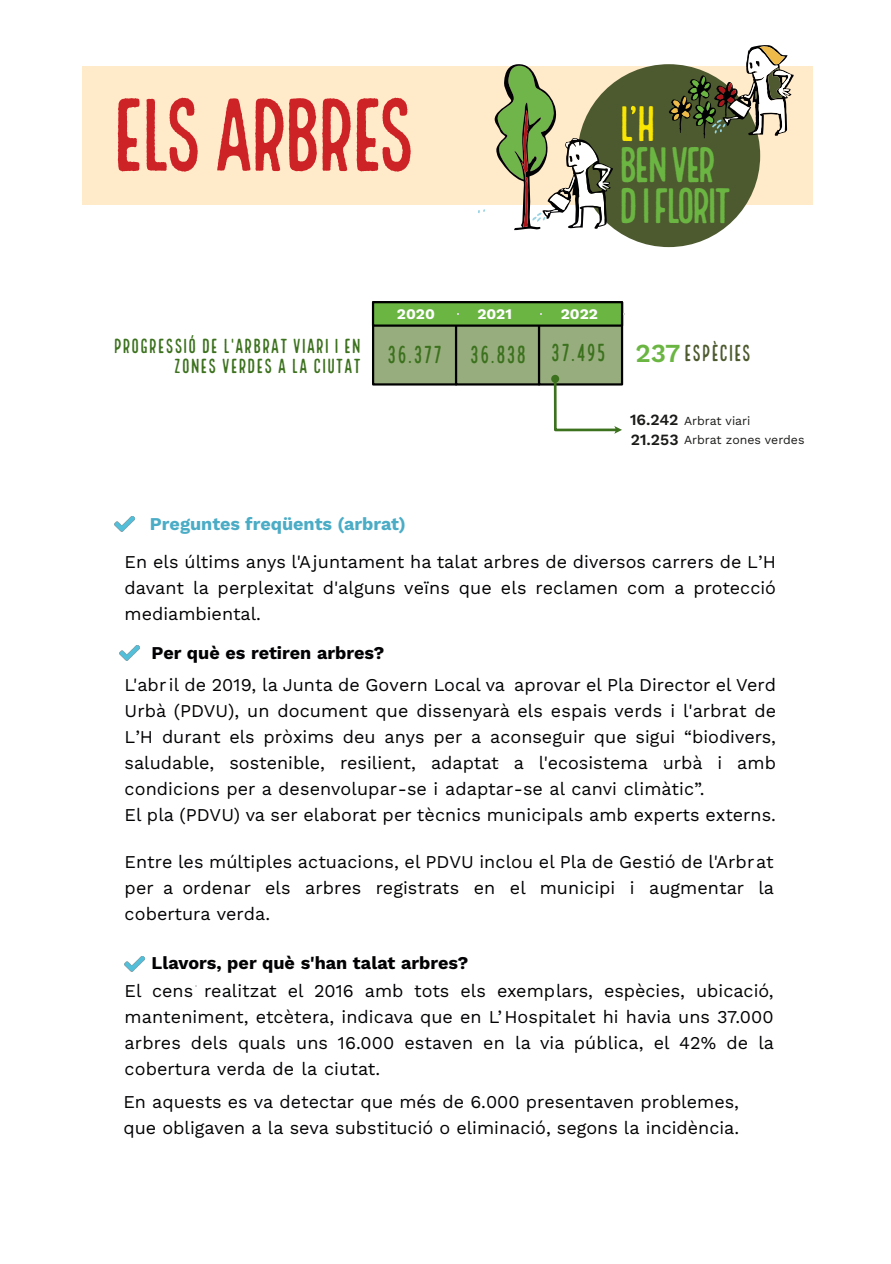
<style>
.page{position:relative;width:891px;height:1264px;background:#fff}
.page>*{position:absolute;margin:0;border:0;box-sizing:border-box;transform-origin:0 0}
.t1{font:100.95px "Local Brewery Four";letter-spacing:-.09em;color:#cd2327}
.t2{font:48.9px/41.2px "Local Brewery Four";letter-spacing:-.105em;color:#6bb643}
.t3{font:48.9px "Local Brewery Four";color:#f9e602}
.t4{font:22.65px "Local Brewery Four";letter-spacing:-.005em;color:#4d5a2f}
.t5{font:19.95px/20px "Local Brewery Four";color:#3c711e;scale:1.04 1}
.t6{font:18px/26.1px "Work Sans";color:#020204;text-align:justify}
.t7{font:700 18px "Work Sans";color:#020204}
.t8{font:700 18px "Work Sans";color:#4bacc6}
.t9{font:600 15.6px/19.8px "Work Sans";color:#1a1a18}
.t10{font:700 14.7px "Work Sans";color:#fff;scale:1.04 1}
.t11{font:12.3px/19.2px "Work Sans";color:#1a1a18}
.s1{font-family:"Work Sans";font-weight:600;font-size:25.95px;color:#6bb643}
</style>
<div class="page">
<div style="left:372px;top:301px;width:85px;height:84px;background:#97ad7d;border:2px solid #000"></div>
<div style="left:455px;top:301px;width:85px;height:84px;background:#97ad7d;border:2px solid #000"></div>
<div style="left:538px;top:301px;width:85px;height:84px;background:#97ad7d;border:2px solid #000"></div>
<div style="left:372px;top:301px;width:251px;height:26px;background:#6bb643;border:2px solid #000"></div>
<div style="left:551px;top:375px;width:8px;height:8px;background:#3c711e;border-radius:50%"></div>
<svg style="left:553px;top:378px;width:69px;height:56px"></svg>
<img style="left:115px;top:516px;width:20px;height:15px">
<img style="left:120px;top:645px;width:19px;height:15px">
<div style="left:82px;top:67px;width:730px;height:138px;background:#ffeaca"></div>
<div style="left:577px;top:64px;width:183px;height:183px;background:#4d5a2f;border-radius:50%"></div>
<svg style="left:631px;top:106px;width:5px;height:8px"></svg>
<svg style="left:668px;top:45px;width:126px;height:93px"></svg>
<svg style="left:478px;top:209px;width:7px;height:4px"></svg>
<svg style="left:492px;top:64px;width:121px;height:167px"></svg>
<img style="left:125px;top:956px;width:19px;height:15px">
<h1 class="t1" style="left:110px;top:80px;width:309px">ELS ARBRES</h1>
<h2 class="t3" style="left:619px;top:96px;width:40px">LH</h2>
<h2 class="t2" style="left:618px;top:148px;width:116px">BENVER<br>DIFLORIT</h2>
<p class="t10" style="left:397px;top:305px;width:38px">2020</p>
<p class="t10" style="left:477px;top:305px;width:35px">2021</p>
<p class="t10" style="left:561px;top:305px;width:37px">2022</p>
<p class="t5" style="left:174px;top:337px;width:417px;text-indent:-60px">PROGRESSIÓ DE L'ARBRAT VIARI I EN<br>ZONES VERDES A LA CIUTAT <sup>36.377</sup> <sup>36.838</sup> <sup>37.495</sup></p>
<p class="t4" style="left:636px;top:341px;width:117px"><span class="s1">237</span>ESPÈCIES</p>
<p class="t9" style="left:630px;top:409px;width:50px">16.242<br>21.253</p>
<p class="t11" style="left:684px;top:411px;width:122px">Arbrat viari<br>Arbrat zones verdes</p>
<p class="t8" style="left:150px;top:513px;width:258px">Preguntes freqüents (arbrat)</p>
<p class="t6" style="left:125px;top:548px;width:653px">En els últims anys l'Ajuntament ha talat arbres de diversos carrers de L’H davant la perplexitat d'alguns veïns que els reclamen com a protecció mediambiental.</p>
<p class="t7" style="left:152px;top:642px;width:234px">Per què es retiren arbres?</p>
<p class="t6" style="left:125px;top:671px;width:653px;text-align:left">L'abr il de 2019, la Junta de Govern Local va aprovar el Pla Director el Verd Urbà (PDVU), un document que dissenyarà els espais verds i l'arbrat de L’H durant els pròxims deu anys per a aconseguir que sigui “biodivers, saludable, sostenible, resilient, adaptat a l'ecosistema urbà i amb condicions per a desenvolupar-se i adaptar-se al canvi climàtic”.<br>El pla (PDVU) va ser elaborat per tècnics municipals amb experts externs.</p>
<p class="t6" style="left:125px;top:848px;width:651px">Entre les múltiples actuacions, el PDVU inclou el Pla de Gestió de l'Arbrat per a ordenar els arbres registrats en el municipi i augmentar la cobertura verda.</p>
<p class="t7" style="left:152px;top:952px;width:318px">Llavors, per què s'han talat arbres?</p>
<p class="t6" style="left:125px;top:977px;width:651px">El cens realitzat el 2016 amb tots els exemplars, espècies, ubicació, manteniment, etcètera, indicava que en L’Hospitalet hi havia uns 37.000 arbres dels quals uns 16.000 estaven en la via pública, el 42% de la cobertura verda de la ciutat.</p>
<p class="t6" style="left:124px;top:1088px;width:617px">En aquests es va detectar que més de 6.000 presentaven problemes, que obligaven a la seva substitució o eliminació, segons la incidència.</p>
</div>
